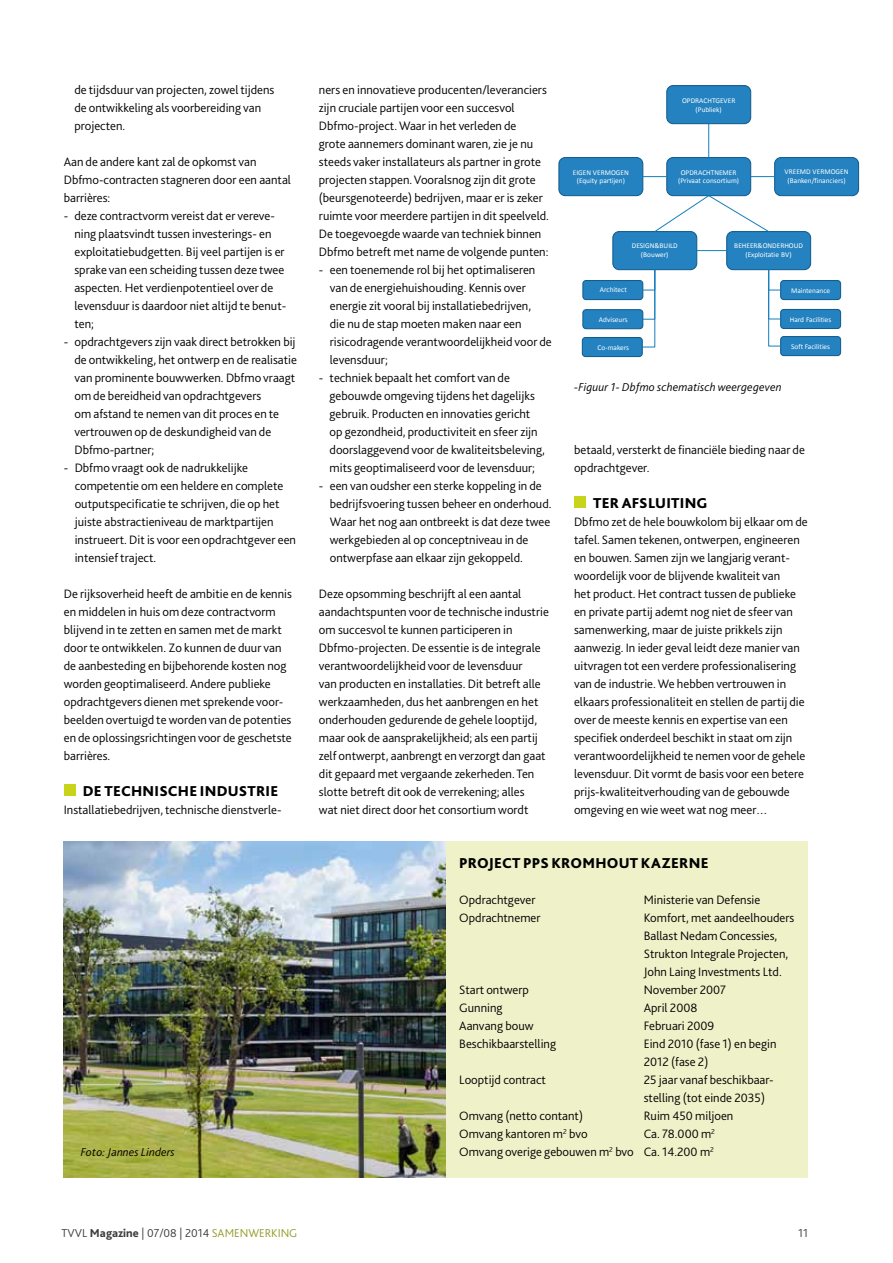
<style>
.page{position:relative;width:893px;height:1263px;background:#fff}
.page>*{position:absolute;margin:0;border:0;box-sizing:border-box;transform-origin:0 0}
.t1{font:800 15px "Bliss 2";letter-spacing:.015em;color:#000}
.t2{font:300 12.75px/18px "Bliss 2";color:#000}
.t3{font:italic 300 12px "Bliss 2";letter-spacing:.01em;color:#000}
.t4{font:300 12px "Bliss 2";color:#3c3c3b}
.t5{font:7.35px/8.9px "Calibri";letter-spacing:-.005em;color:#fff;text-align:center}
.s1{font-weight:800}
.s2{color:#919c26}
</style>
<div class="page">
<div style="left:64px;top:785px;width:11px;height:11px;background:#c8d419"></div>
<div style="left:574px;top:497px;width:11px;height:11px;background:#c8d419"></div>
<div style="left:667px;top:86px;width:84px;height:38px;background:#2482c1;border-radius:6px"></div>
<div style="left:666px;top:85px;width:85px;height:39px;border:1px solid #135d8d;border-radius:6px"></div>
<div style="left:613px;top:232px;width:84px;height:38px;background:#2482c1;border-radius:6px"></div>
<div style="left:612px;top:231px;width:85px;height:39px;border:1px solid #135d8d;border-radius:6px"></div>
<div style="left:667px;top:158px;width:84px;height:38px;background:#2482c1;border-radius:6px"></div>
<div style="left:666px;top:157px;width:85px;height:39px;border:1px solid #135d8d;border-radius:6px"></div>
<div style="left:775px;top:158px;width:83px;height:38px;background:#2482c1;border-radius:6px"></div>
<div style="left:774px;top:157px;width:85px;height:39px;border:1px solid #135d8d;border-radius:6px"></div>
<div style="left:559px;top:158px;width:84px;height:38px;background:#2482c1;border-radius:6px"></div>
<div style="left:558px;top:157px;width:85px;height:39px;border:1px solid #135d8d;border-radius:6px"></div>
<div style="left:727px;top:232px;width:84px;height:38px;background:#2482c1;border-radius:6px"></div>
<div style="left:726px;top:231px;width:85px;height:39px;border:1px solid #135d8d;border-radius:6px"></div>
<hr style="left:708px;top:124px;width:1px;height:34px;background:#157fbe">
<svg style="left:751px;top:176px;width:24px;height:1px"></svg>
<svg style="left:643px;top:176px;width:24px;height:1px"></svg>
<svg style="left:654px;top:195px;width:115px;height:37px"></svg>
<div style="left:583px;top:280px;width:60px;height:20px;background:#2482c1;border-radius:3px"></div>
<div style="left:582px;top:280px;width:61px;height:20px;border:1px solid #135d8d;border-radius:3px"></div>
<div style="left:583px;top:310px;width:60px;height:19px;background:#2482c1;border-radius:3px"></div>
<div style="left:582px;top:309px;width:61px;height:20px;border:1px solid #135d8d;border-radius:3px"></div>
<div style="left:582px;top:337px;width:60px;height:20px;background:#2482c1;border-radius:3px"></div>
<div style="left:582px;top:337px;width:61px;height:20px;border:1px solid #135d8d;border-radius:3px"></div>
<svg style="left:642px;top:269px;width:13px;height:78px"></svg>
<div style="left:781px;top:280px;width:60px;height:20px;background:#2482c1;border-radius:3px"></div>
<div style="left:780px;top:280px;width:61px;height:20px;border:1px solid #135d8d;border-radius:3px"></div>
<div style="left:781px;top:309px;width:60px;height:19px;background:#2482c1;border-radius:3px"></div>
<div style="left:780px;top:309px;width:61px;height:20px;border:1px solid #135d8d;border-radius:3px"></div>
<div style="left:781px;top:337px;width:60px;height:19px;background:#2482c1;border-radius:3px"></div>
<div style="left:780px;top:336px;width:61px;height:20px;border:1px solid #135d8d;border-radius:3px"></div>
<svg style="left:768px;top:269px;width:13px;height:77px"></svg>
<hr style="left:697px;top:250px;width:30px;height:1px;background:#157fbe">
<img style="left:64px;top:841px;width:382px;height:336px">
<div style="left:446px;top:841px;width:362px;height:337px;background:#eff2c9"></div>
<p class="t2" style="left:74px;top:82px;width:202px">de tijdsduur van projecten, zowel tijdens de ontwikkeling als voorbereiding van projecten.</p>
<p class="t2" style="left:64px;top:154px;width:229px">Aan de andere kant zal de opkomst van<br>Dbfmo-contracten stagneren door een aantal barrières:</p>
<p class="t2" style="left:74px;top:208px;width:213px;text-indent:-11px">- deze contractvorm vereist dat er vereve&shy;ning plaatsvindt tussen investerings- en exploitatiebudgetten. Bij veel partijen is er sprake van een scheiding tussen deze twee aspecten. Het verdienpotentieel over de levensduur is daardoor niet altijd te benut&shy;ten;</p>
<p class="t2" style="left:74px;top:334px;width:224px;text-indent:-11px">- opdrachtgevers zijn vaak direct betrokken bij de ontwikkeling, het ontwerp en de realisatie van prominente bouwwerken. Dbfmo vraagt om de bereidheid van opdrachtgevers<br>om afstand te nemen van dit proces en te vertrouwen op de deskundigheid van de Dbfmo-partner;</p>
<p class="t2" style="left:75px;top:460px;width:223px;text-indent:-11px">- Dbfmo vraagt ook de nadrukkelijke competentie om een heldere en complete outputspecificatie te schrijven, die op het juiste abstractieniveau de marktpartijen instrueert. Dit is voor een opdrachtgever een intensief traject.</p>
<p class="t2" style="left:64px;top:586px;width:230px">De rijksoverheid heeft de ambitie en de kennis en middelen in huis om deze contractvorm blijvend in te zetten en samen met de markt door te ontwikkelen. Zo kunnen de duur van de aanbesteding en bijbehorende kosten nog worden geoptimaliseerd. Andere publieke opdrachtgevers dienen met sprekende voor&shy;beelden overtuigd te worden van de potenties en de oplossingsrichtingen voor de geschetste barrières.</p>
<p class="t1" style="left:83px;top:786px;width:197px">DE TECHNISCHE INDUSTRIE</p>
<p class="t2" style="left:64px;top:802px;width:219px">Installatiebedrijven, technische dienstverle-</p>
<p class="t3" style="left:81px;top:1147px;width:95px">Foto: Jannes Linders</p>
<p class="t2" style="left:319px;top:82px;width:232px">ners en innovatieve producenten/leveranciers zijn cruciale partijen voor een succesvol Dbfmo-project. Waar in het verleden de<br>grote aannemers dominant waren, zie je nu steeds vaker installateurs als partner in grote projecten stappen. Vooralsnog zijn dit grote (beursgenoteerde) bedrijven, maar er is zeker ruimte voor meerdere partijen in dit speelveld.<br>De toegevoegde waarde van techniek binnen Dbfmo betreft met name de volgende punten:</p>
<p class="t2" style="left:330px;top:262px;width:223px;text-indent:-11px">- een toenemende rol bij het optimaliseren van de energiehuishouding. Kennis over energie zit vooral bij installatiebedrijven,<br>die nu de stap moeten maken naar een risicodragende verantwoordelijkheid voor de levensduur;</p>
<p class="t2" style="left:330px;top:370px;width:217px;text-indent:-11px">- techniek bepaalt het comfort van de gebouwde omgeving tijdens het dagelijks gebruik. Producten en innovaties gericht op gezondheid, productiviteit en sfeer zijn doorslaggevend voor de kwaliteitsbeleving, mits geoptimaliseerd voor de levensduur;</p>
<p class="t2" style="left:330px;top:478px;width:223px;text-indent:-11px">- een van oudsher een sterke koppeling in de bedrijfsvoering tussen beheer en onderhoud.<br>Waar het nog aan ontbreekt is dat deze twee werkgebieden al op conceptniveau in de ontwerpfase aan elkaar zijn gekoppeld.</p>
<p class="t2" style="left:319px;top:586px;width:231px">Deze opsomming beschrijft al een aantal aandachtspunten voor de technische industrie om succesvol te kunnen participeren in Dbfmo-projecten. De essentie is de integrale verantwoordelijkheid voor de levensduur<br>van producten en installaties. Dit betreft alle werkzaamheden, dus het aanbrengen en het onderhouden gedurende de gehele looptijd, maar ook de aansprakelijkheid; als een partij zelf ontwerpt, aanbrengt en verzorgt dan gaat dit gepaard met vergaande zekerheden. Ten slotte betreft dit ook de verrekening; alles<br>wat niet direct door het consortium wordt</p>
<p class="t5" style="left:682px;top:96px;width:55px">OPDRACHTGEVER (Publiek)</p>
<p class="t5" style="left:573px;top:168px;width:58px">EIGEN VERMOGEN (Equity partijen)</p>
<p class="t5" style="left:678px;top:168px;width:63px">OPDRACHTNEMER (Privaat consortium)</p>
<p class="t5" style="left:785px;top:168px;width:65px">VREEMD VERMOGEN (Banken/financiers)</p>
<p class="t5" style="left:632px;top:242px;width:48px">DESIGN&amp;BUILD (Bouwer)</p>
<p class="t5" style="left:734px;top:242px;width:70px">BEHEER&amp;ONDERHOUD (Exploitatie BV)</p>
<p class="t5" style="left:600px;top:285px;width:28px">Architect</p>
<p class="t5" style="left:599px;top:315px;width:30px">Adviseurs</p>
<p class="t5" style="left:598px;top:343px;width:33px">Co-makers</p>
<p class="t5" style="left:791px;top:286px;width:41px">Maintenance</p>
<p class="t5" style="left:790px;top:315px;width:43px">Hard Facilities</p>
<p class="t5" style="left:791px;top:342px;width:41px">Soft Facilities</p>
<p class="t3" style="left:574px;top:382px;width:209px">-Figuur 1- Dbfmo schematisch weergegeven</p>
<p class="t2" style="left:574px;top:442px;width:232px">betaald, versterkt de financiële bieding naar de opdrachtgever.</p>
<p class="t1" style="left:593px;top:498px;width:116px">TER AFSLUITING</p>
<p class="t2" style="left:574px;top:514px;width:235px">Dbfmo zet de hele bouwkolom bij elkaar om de tafel. Samen tekenen, ontwerpen, engineeren en bouwen. Samen zijn we langjarig verant&shy;woordelijk voor de blijvende kwaliteit van<br>het product. Het contract tussen de publieke en private partij ademt nog niet de sfeer van samenwerking, maar de juiste prikkels zijn aanwezig. In ieder geval leidt deze manier van uitvragen tot een verdere professionalisering van de industrie. We hebben vertrouwen in elkaars professionaliteit en stellen de partij die over de meeste kennis en expertise van een specifiek onderdeel beschikt in staat om zijn verantwoordelijkheid te nemen voor de gehele levensduur. Dit vormt de basis voor een betere prijs-kwaliteitverhouding van de gebouwde omgeving en wie weet wat nog meer…</p>
<p class="t1" style="left:459px;top:858px;width:251px">PROJECT PPS KROMHOUT KAZERNE</p>
<p class="t2" style="left:459px;top:892px;width:78px">Opdrachtgever</p>
<p class="t2" style="left:644px;top:892px;width:118px">Ministerie van Defensie</p>
<p class="t2" style="left:459px;top:910px;width:83px">Opdrachtnemer</p>
<p class="t2" style="left:644px;top:910px;width:152px">Komfort, met aandeelhouders<br>Ballast Nedam Concessies,<br>Strukton Integrale Projecten,<br>John Laing Investments Ltd.</p>
<p class="t2" style="left:459px;top:982px;width:71px">Start ontwerp</p>
<p class="t2" style="left:644px;top:982px;width:84px">November 2007</p>
<p class="t2" style="left:459px;top:1000px;width:45px">Gunning</p>
<p class="t2" style="left:644px;top:1000px;width:55px">April 2008</p>
<p class="t2" style="left:459px;top:1018px;width:76px">Aanvang bouw</p>
<p class="t2" style="left:644px;top:1018px;width:72px">Februari 2009</p>
<p class="t2" style="left:459px;top:1036px;width:98px">Beschikbaarstelling</p>
<p class="t2" style="left:644px;top:1036px;width:134px">Eind 2010 (fase 1) en begin<br>2012 (fase 2)</p>
<p class="t2" style="left:459px;top:1072px;width:88px">Looptijd contract</p>
<p class="t2" style="left:644px;top:1072px;width:132px">25 jaar vanaf beschikbaar&shy;stelling (tot einde 2035)</p>
<p class="t2" style="left:459px;top:1108px;width:125px">Omvang (netto contant)</p>
<p class="t2" style="left:644px;top:1108px;width:91px">Ruim 450 miljoen</p>
<p class="t2" style="left:459px;top:1126px;width:130px">Omvang kantoren m<sup>2</sup> bvo</p>
<p class="t2" style="left:459px;top:1126px;width:257px;text-align:right">Ca. 78.000 m<sup>2<br></sup>Omvang overige gebouwen m<sup>2</sup> bvo Ca. 14.200 m<sup>2</sup></p>
<p class="t4" style="left:62px;top:1228px;width:237px">TVVL <span class="s1">Magazine</span> | 07/08 | 2014 <span class="s2">SAMENWERKING</span></p>
<p class="t4" style="left:798px;top:1228px;width:11px">11</p>
</div>
